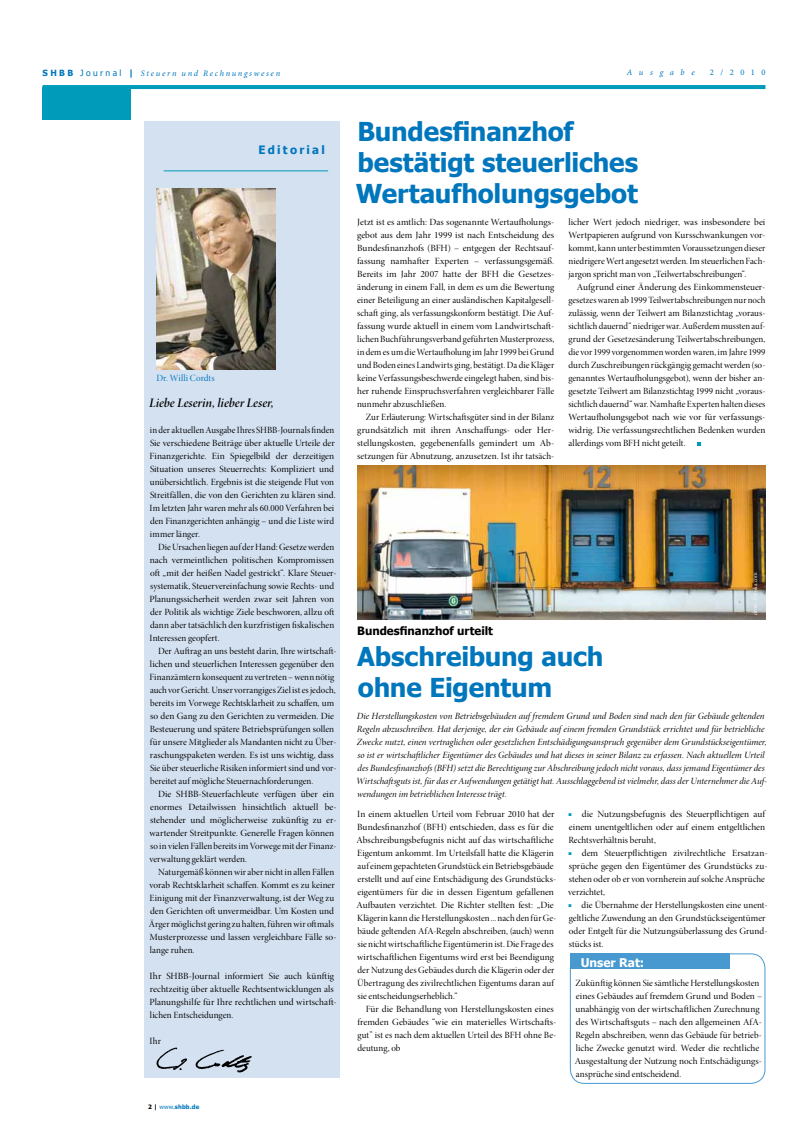
<style>
.page{position:relative;width:808px;height:1134px;background:#fff}
.page>*{position:absolute;margin:0;border:0;box-sizing:border-box;transform-origin:0 0}
.t1{font:700 26px/31px "Tahoma";letter-spacing:-.01em;color:#0076bd}
.t2{font:13px "Minion Pro Semibold It Disp";letter-spacing:.005em;color:#000}
.t3{font:700 12px "Tahoma";color:#fff}
.t4{font:700 11.5px "Tahoma";letter-spacing:-.005em;color:#000}
.t5{font:700 11.5px "Tahoma";letter-spacing:.195em;color:#0076bd}
.t6{font:9.5px/13px "Minion Pro Disp";color:#000}
.t7{font:9.5px/13px "Minion Pro It Disp";letter-spacing:.005em;color:#000}
.t8{font:9.5px "Minion Pro Disp";letter-spacing:.01em;color:#0076bd}
.t9{font:italic 8.5px "Minion Pro";letter-spacing:.195em;color:#0076bd}
.t10{font:italic 8.5px "Minion Pro";letter-spacing:.78em;color:#0076bd}
.t11{font:8.5px "Minion Pro";color:#0076bd}
.t12{font:6px "Minion Pro Disp";letter-spacing:.01em;color:#fff}
.t13{font:700 6px "Tahoma";letter-spacing:.02em;color:#0076bd}
.s1{font-family:"Tahoma";font-weight:700;font-style:normal}
.s2{font-family:"Tahoma";font-style:normal}
.s3{color:#000}
.s4{font-weight:400}
.s5{font-family:"Minion Pro";font-weight:600;color:#009bba}
</style>
<div class="page">
<hr style="left:43px;top:85px;width:722px;height:4px;background:#009bba">
<div style="left:43px;top:87px;width:88px;height:33px;background:#009bba"></div>
<div style="left:145px;top:121px;width:195px;height:956px;background:#d4e1f1"></div>
<hr style="left:164px;top:171px;width:164px;height:1px;background:#009bba">
<img style="left:156px;top:188px;width:120px;height:181px">
<svg style="left:156px;top:1047px;width:31px;height:23px"></svg>
<svg style="left:195px;top:1049px;width:57px;height:23px"></svg>
<svg style="left:697px;top:442px;width:4px;height:4px"></svg>
<img style="left:357px;top:466px;width:408px;height:154px">
<div style="left:570px;top:953px;width:160px;height:16px;background:#4899cf"></div>
<div style="left:570px;top:953px;width:195px;height:131px;border:1px solid #4899cf;border-radius:14px"></div>
<p class="t9" style="left:43px;top:67px;width:239px"><span class="s1">SHBB</span> <span class="s2">Journal</span> <span class="s1">|</span> Steuern und Rechnungswesen</p>
<p class="t10" style="left:627px;top:67px;width:70px">Ausgabe</p>
<p class="t11" style="left:710px;top:67px;width:57px">2/2010</p>
<p class="t5" style="left:258px;top:142px;width:68px">Editorial</p>
<p class="t8" style="left:156px;top:373px;width:60px">Dr. Willi Cordts</p>
<h2 class="t2" style="left:149px;top:395px;width:126px">Liebe Leserin, lieber Leser,</h2>
<p class="t6" style="left:150px;top:424px;width:187px">in der aktuellen Ausgabe Ihres SHBB-Journals finden Sie verschiedene Beiträge über aktuelle Urteile der Finanzgerichte. Ein Spiegelbild der derzeitigen Situation unseres Steuerrechts: Kompliziert und unübersichtlich. Ergebnis ist die steigende Flut von Streitfällen, die von den Gerichten zu klären sind.<br>Im letzten Jahr waren mehr als 60.000 Verfahren bei den Finanzgerichten anhängig – und die Liste wird immer länger.</p>
<p class="t6" style="left:150px;top:541px;width:189px;text-indent:8px">Die Ursachen liegen auf der Hand: Gesetze werden nach vermeintlichen politischen Kompromissen oft „mit der heißen Nadel gestrickt“. Klare Steuer&shy;systematik, Steuervereinfachung sowie Rechts- und Planungssicherheit werden zwar seit Jahren von der Politik als wichtige Ziele beschworen, allzu oft dann aber tatsächlich den kurzfristigen fiskalischen Interessen geopfert.</p>
<p class="t6" style="left:150px;top:645px;width:188px;text-indent:8px">Der Auftrag an uns besteht darin, Ihre wirtschaft&shy;lichen und steuerlichen Interessen gegenüber den Finanzämtern konsequent zu vertreten – wenn nötig auch vor Gericht. Unser vorrangiges Ziel ist es jedoch, bereits im Vorwege Rechtsklarheit zu schaffen, um so den Gang zu den Gerichten zu vermeiden. Die Besteuerung und spätere Betriebsprüfungen sollen für unsere Mitglieder als Mandanten nicht zu Über&shy;raschungspaketen werden. Es ist uns wichtig, dass Sie über steuerliche Risiken informiert sind und vor&shy;bereitet auf mögliche Steuernachforderungen.</p>
<p class="t6" style="left:150px;top:788px;width:189px;text-indent:9px">Die SHBB-Steuerfachleute verfügen über ein enormes Detailwissen hinsichtlich aktuell be&shy;stehender und möglicherweise zukünftig zu er&shy;wartender Streitpunkte. Generelle Fragen können so in vielen Fällen bereits im Vorwege mit der Finanz&shy;verwaltung geklärt werden.</p>
<p class="t6" style="left:149px;top:866px;width:189px;text-indent:9px">Naturgemäß können wir aber nicht in allen Fällen vorab Rechtsklarheit schaffen. Kommt es zu keiner Einigung mit der Finanzverwaltung, ist der Weg zu den Gerichten oft unvermeidbar. Um Kosten und Ärger möglichst gering zu halten, führen wir oftmals Musterprozesse und lassen vergleichbare Fälle so&shy;lange ruhen.</p>
<p class="t6" style="left:150px;top:970px;width:189px">Ihr SHBB-Journal informiert Sie auch künftig rechtzeitig über aktuelle Rechtsentwicklungen als Planungshilfe für Ihre rechtlichen und wirtschaft&shy;lichen Entscheidungen.</p>
<p class="t6" style="left:150px;top:1035px;width:13px">Ihr</p>
<p class="t13" style="left:148px;top:1103px;width:53px"><span class="s3">2 |</span> <span class="s4">www.</span>shbb.de</p>
<h1 class="t1" style="left:356px;top:116px;width:284px">Bundesfinanzhof bestätigt steuerliches<br>Wertaufholungsgebot</h1>
<p class="t6" style="left:357px;top:216px;width:199px;text-align:justify">Jetzt ist es amtlich: Das sogenannte Wertaufholungs&shy;gebot aus dem Jahr 1999 ist nach Entscheidung des Bundesfinanzhofs (BFH) – entgegen der Rechtsauf&shy;fassung namhafter Experten – verfassungsgemäß.<br>Bereits im Jahr 2007 hatte der BFH die Gesetzes&shy;änderung in einem Fall, in dem es um die Bewertung einer Beteiligung an einer ausländischen Kapitalgesell&shy;schaft ging, als verfassungskonform bestätigt. Die Auf&shy;fassung wurde aktuell in einem vom Landwirtschaft&shy;lichen Buchführungsverband geführten Musterprozess, in dem es um die Wertaufholung im Jahr 1999 bei Grund und Boden eines Landwirts ging, bestätigt. Da die Kläger keine Verfassungsbeschwerde eingelegt haben, sind bis&shy;her ruhende Einspruchsverfahren vergleichbarer Fälle nunmehr abzuschließen.</p>
<p class="t6" style="left:357px;top:411px;width:199px;text-align:justify;text-indent:9px">Zur Erläuterung: Wirtschaftsgüter sind in der Bilanz grundsätzlich mit ihren Anschaffungs- oder Her&shy;stellungskosten, gegebenenfalls gemindert um Ab&shy;setzungen für Abnutzung, anzusetzen. Ist ihr tatsäch-</p>
<p class="t6" style="left:568px;top:216px;width:199px;text-align:justify">licher Wert jedoch niedriger, was insbesondere bei Wertpapieren aufgrund von Kursschwankungen vor&shy;kommt, kann unter bestimmten Voraussetzungen dieser niedrigere Wert angesetzt werden. Im steuerlichen Fach&shy;jargon spricht man von „Teilwertabschreibungen“.</p>
<p class="t6" style="left:568px;top:281px;width:199px;text-align:justify;text-indent:9px">Aufgrund einer Änderung des Einkommensteuer&shy;gesetzes waren ab 1999 Teilwertabschreibungen nur noch zulässig, wenn der Teilwert am Bilanzstichtag „voraus&shy;sichtlich dauernd“ niedriger war. Außerdem mussten auf&shy;grund der Gesetzesänderung Teilwertabschreibungen, die vor 1999 vorgenommen worden waren, im Jahre 1999 durch Zuschreibungen rückgängig gemacht werden (so&shy;genanntes Wertaufholungsgebot), wenn der bisher an&shy;gesetzte Teilwert am Bilanzstichtag 1999 nicht „voraus&shy;sichtlich dauernd“ war. Namhafte Experten halten dieses Wertaufholungsgebot nach wie vor für verfassungs&shy;widrig. Die verfassungsrechtlichen Bedenken wurden allerdings vom BFH nicht geteilt.</p>
<p class="t12" style="left:752px;top:615px;width:45px;rotate:-90deg">dron - Fotolia.com</p>
<p class="t4" style="left:357px;top:623px;width:137px">Bundesfinanzhof urteilt</p>
<h1 class="t1" style="left:357px;top:640px;width:248px">Abschreibung auch ohne Eigentum</h1>
<p class="t7" style="left:356px;top:710px;width:412px">Die Herstellungskosten von Betriebsgebäuden auf fremdem Grund und Boden sind nach den für Gebäude geltenden Regeln abzuschreiben. Hat derjenige, der ein Gebäude auf einem fremden Grundstück errichtet und für betriebliche Zwecke nutzt, einen vertraglichen oder gesetzlichen Entschädigungsanspruch gegenüber dem Grundstückseigentümer, so ist er wirtschaftlicher Eigentümer des Gebäudes und hat dieses in seiner Bilanz zu erfassen. Nach aktuellem Urteil des Bundesfinanzhofs (BFH) setzt die Berechtigung zur Abschreibung jedoch nicht voraus, dass jemand Eigentümer des Wirtschaftsguts ist, für das er Aufwendungen getätigt hat. Ausschlaggebend ist vielmehr, dass der Unternehmer die Auf&shy;wendungen im betrieblichen Interesse trägt.</p>
<p class="t6" style="left:356px;top:807px;width:201px">In einem aktuellen Urteil vom Februar 2010 hat der Bundesfinanzhof (BFH) entschieden, dass es für die Abschreibungsbefugnis nicht auf das wirtschaftliche Eigentum ankommt. Im Urteilsfall hatte die Klägerin auf einem gepachteten Grundstück ein Betriebsgebäude erstellt und auf eine Entschädigung des Grundstücks&shy;eigentümers für die in dessen Eigentum gefallenen Aufbauten verzichtet. Die Richter stellten fest: „Die Klägerin kann die Herstellungskosten ... nach den für Ge&shy;bäude geltenden AfA-Regeln abschreiben, (auch) wenn sie nicht wirtschaftliche Eigentümerin ist. Die Frage des wirtschaftlichen Eigentums wird erst bei Beendigung der Nutzung des Gebäudes durch die Klägerin oder der Übertragung des zivilrechtlichen Eigentums daran auf sie entscheidungserheblich.“</p>
<p class="t6" style="left:357px;top:1002px;width:200px;text-indent:8px">Für die Behandlung von Herstellungskosten eines fremden Gebäudes “wie ein materielles Wirtschafts&shy;gut” ist es nach dem aktuellen Urteil des BFH ohne Be&shy;deutung, ob</p>
<p class="t6" style="left:568px;top:807px;width:199px;text-align:justify"><span class="s5">■</span> die Nutzungsbefugnis des Steuerpflichtigen auf einem unentgeltlichen oder auf einem entgeltlichen Rechtsverhältnis beruht,</p>
<p class="t6" style="left:568px;top:846px;width:201px"><span class="s5">■</span> dem Steuerpflichtigen zivilrechtliche Ersatzan&shy;sprüche gegen den Eigentümer des Grundstücks zu&shy;stehen oder ob er von vornherein auf solche Ansprüche verzichtet,</p>
<p class="t6" style="left:568px;top:898px;width:201px"><span class="s5">■</span> die Übernahme der Herstellungskosten eine unent&shy;geltliche Zuwendung an den Grundstückseigentümer oder Entgelt für die Nutzungsüberlassung des Grund&shy;stücks ist.</p>
<p class="t3" style="left:581px;top:955px;width:65px">Unser Rat:</p>
<p class="t6" style="left:575px;top:976px;width:189px">Zukünftig können Sie sämtliche Herstellungskosten eines Gebäudes auf fremdem Grund und Boden – unabhängig von der wirtschaftlichen Zurechnung des Wirtschaftsguts – nach den allgemeinen AfA-Regeln abschreiben, wenn das Gebäude für betrieb&shy;liche Zwecke genutzt wird. Weder die rechtliche Ausgestaltung der Nutzung noch Entschädigungs&shy;ansprüche sind entscheidend.</p>
</div>
